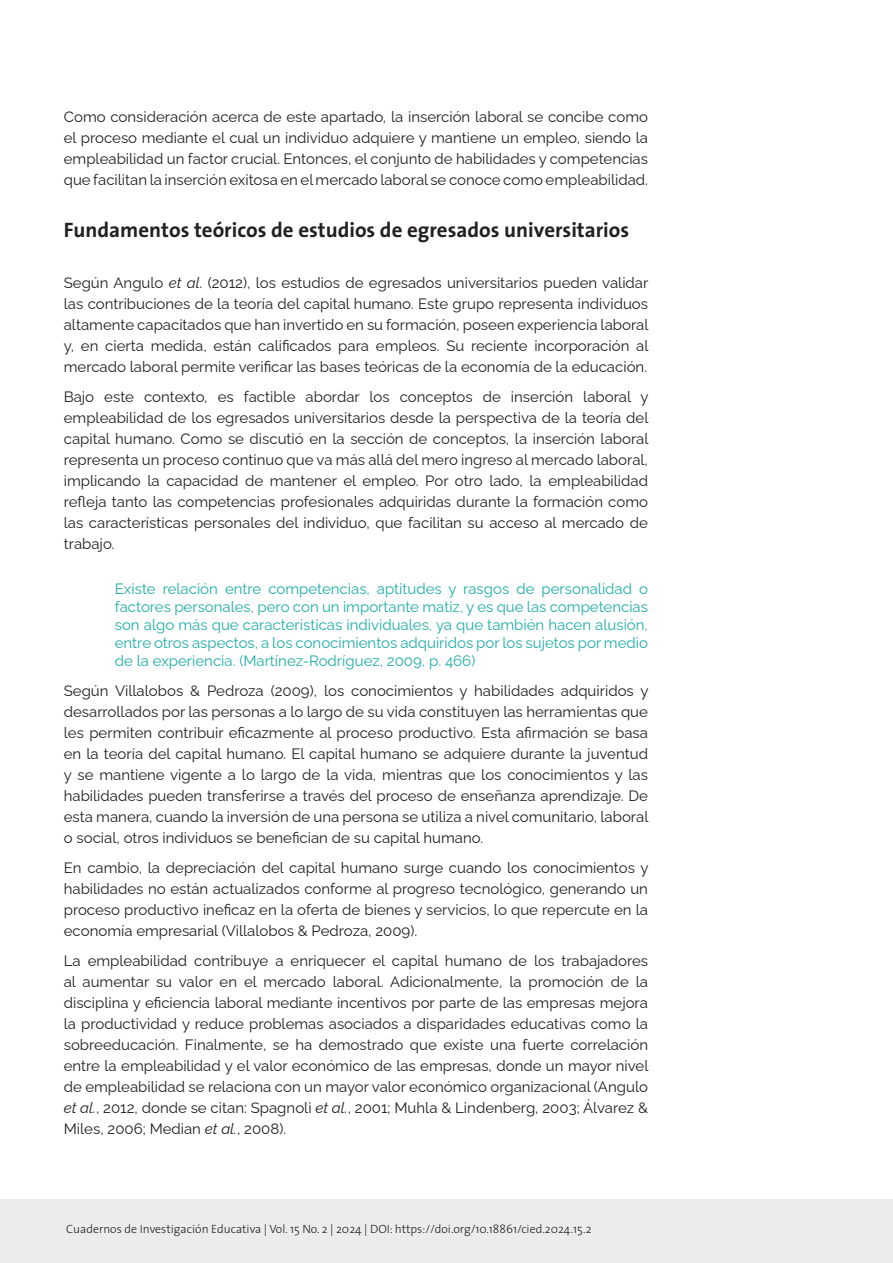
<style>
.page{position:relative;width:893px;height:1263px;background:#fff}
.page>*{position:absolute;margin:0;border:0;box-sizing:border-box;transform-origin:0 0}
.Subtítulo_2{font:700 21px "The Sans";color:#231f20}
.t1{font:15px/21px "Raleway";color:#231f20;text-align:justify}
.Cita_más_de_40_palabras{font:15px/18px "Raleway";color:#21ada8;text-align:justify}
.t2{font:300 12px "The Sans";color:#231f20}
.s1{font-style:italic}
</style>
<div class="page">
<div style="left:0;top:1199px;width:893px;height:64px;background:#ececed"></div>
<p class="t1" style="left:64px;top:105px;width:586px">Como consideración acerca de este apartado, la inserción laboral se concibe como el proceso mediante el cual un individuo adquiere y mantiene un empleo, siendo la empleabilidad un factor crucial. Entonces, el conjunto de habilidades y competencias que facilitan la inserción exitosa en el mercado laboral se conoce como empleabilidad.</p>
<p class="Subtítulo_2" style="left:64px;top:213px;width:567px">Fundamentos teóricos de estudios de egresados universitarios</p>
<p class="t1" style="left:64px;top:271px;width:586px">Según Angulo <span class="s1">et al</span>. (2012), los estudios de egresados universitarios pueden validar las contribuciones de la teoría del capital humano. Este grupo representa individuos altamente capacitados que han invertido en su formación, poseen experiencia laboral y, en cierta medida, están calificados para empleos. Su reciente incorporación al mercado laboral permite verificar las bases teóricas de la economía de la educación.</p>
<p class="t1" style="left:64px;top:385px;width:586px">Bajo este contexto, es factible abordar los conceptos de inserción laboral y empleabilidad de los egresados universitarios desde la perspectiva de la teoría del capital humano. Como se discutió en la sección de conceptos, la inserción laboral representa un proceso continuo que va más allá del mero ingreso al mercado laboral, implicando la capacidad de mantener el empleo. Por otro lado, la empleabilidad refleja tanto las competencias profesionales adquiridas durante la formación como las características personales del individuo, que facilitan su acceso al mercado de trabajo.</p>
<p class="Cita_más_de_40_palabras" style="left:115px;top:578px;width:535px">Existe relación entre competencias, aptitudes y rasgos de personalidad o factores personales, pero con un importante matiz, y es que las competencias son algo más que características individuales, ya que también hacen alusión, entre otros aspectos, a los conocimientos adquiridos por los sujetos por medio de la experiencia. (Martínez-Rodríguez, 2009, p. 466)</p>
<p class="t1" style="left:64px;top:679px;width:586px">Según Villalobos &amp; Pedroza (2009), los conocimientos y habilidades adquiridos y desarrollados por las personas a lo largo de su vida constituyen las herramientas que les permiten contribuir eficazmente al proceso productivo. Esta afirmación se basa en la teoría del capital humano. El capital humano se adquiere durante la juventud y se mantiene vigente a lo largo de la vida, mientras que los conocimientos y las habilidades pueden transferirse a través del proceso de enseñanza aprendizaje. De esta manera, cuando la inversión de una persona se utiliza a nivel comunitario, laboral o social, otros individuos se benefician de su capital humano.</p>
<p class="t1" style="left:64px;top:856px;width:586px">En cambio, la depreciación del capital humano surge cuando los conocimientos y habilidades no están actualizados conforme al progreso tecnológico, generando un proceso productivo ineficaz en la oferta de bienes y servicios, lo que repercute en la economía empresarial (Villalobos &amp; Pedroza, 2009).</p>
<p class="t1" style="left:64px;top:949px;width:586px">La empleabilidad contribuye a enriquecer el capital humano de los trabajadores al aumentar su valor en el mercado laboral. Adicionalmente, la promoción de la disciplina y eficiencia laboral mediante incentivos por parte de las empresas mejora la productividad y reduce problemas asociados a disparidades educativas como la sobreeducación. Finalmente, se ha demostrado que existe una fuerte correlación entre la empleabilidad y el valor económico de las empresas, donde un mayor nivel de empleabilidad se relaciona con un mayor valor económico organizacional (Angulo <span class="s1">et al.</span>, 2012, donde se citan: Spagnoli <span class="s1">et al.</span>, 2001; Muhla &amp; Lindenberg, 2003; Álvarez &amp; Miles, 2006; Median <span class="s1">et al.</span>, 2008).</p>
<p class="t2" style="left:66px;top:1218px;width:527px">Cuadernos de Investigación Educativa | Vol. 15 No. 2 | 2024 | DOI: https://doi.org/10.18861/cied.2024.15.2</p>
</div>
